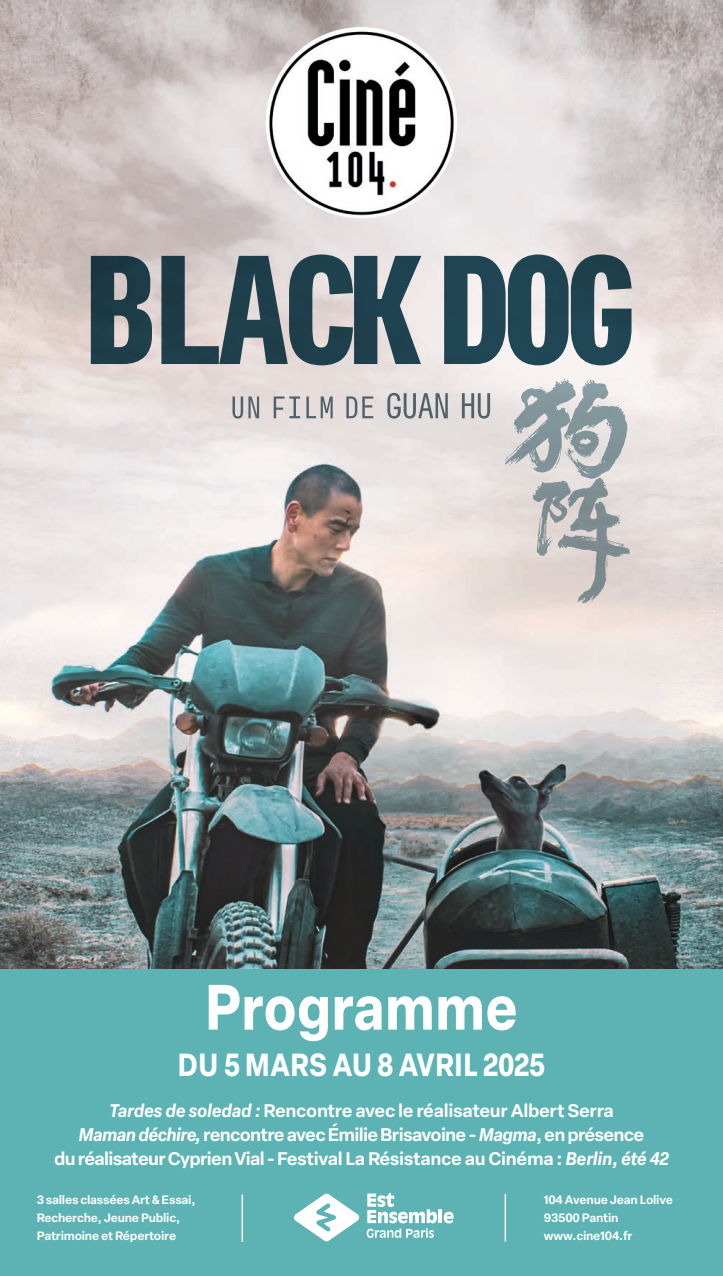
<style>
.page{position:relative;width:723px;height:1276px;background:#fff}
.page>*{position:absolute;margin:0;border:0;box-sizing:border-box;transform-origin:0 0}
.t1{font:700 63px "Elza Text";color:#fff;scale:.85 1}
.t2{font:700 31.5px "Elza Text";letter-spacing:.02em;color:#fff;scale:.85 1}
.t3{font:600 18px/24px "Elza Text";letter-spacing:-.04em;color:#fff;text-align:center}
.t4{font:600 12px/18px "Elza Text";letter-spacing:-.02em;color:#fff}
.s1{font-style:italic}
</style>
<div class="page">
<img style="left:0;top:0;width:723px;height:969px">
<div style="left:0;top:969px;width:723px;height:307px;background:#5db3b4"></div>
<hr style="left:504px;top:1194px;width:2px;height:47px;background:#fff">
<hr style="left:242px;top:1194px;width:1px;height:48px;background:#fff">
<img style="left:266px;top:27px;width:191px;height:191px;border-radius:96px">
<svg style="left:294px;top:1193px;width:65px;height:48px"></svg>
<hr style="left:439px;top:1209px;width:3px;height:14px;background:#fff">
<svg style="left:444px;top:1211px;width:9px;height:12px"></svg>
<svg style="left:367px;top:1193px;width:70px;height:45px"></svg>
<img style="left:505px;top:368px;width:124px;height:266px">
<svg style="left:91px;top:254px;width:540px;height:111px"></svg>
<svg style="left:232px;top:393px;width:258px;height:25px"></svg>
<h1 class="t1" style="left:205px;top:959px;width:370px">Programme</h1>
<h2 class="t2" style="left:178px;top:1040px;width:433px">DU 5 MARS AU 8 AVRIL 2025</h2>
<p class="t3" style="left:54px;top:1098px;width:616px"><span class="s1">Tardes de soledad :</span> Rencontre avec le réalisateur Albert Serra<br><span class="s1">Maman déchire,</span> rencontre avec Émilie Brisavoine - <span class="s1">Magma</span>, en présence<br>du réalisateur Cyprien Vial - Festival La Résistance au Cinéma : <span class="s1">Berlin, été 42</span></p>
<p class="t4" style="left:37px;top:1189px;width:160px">3 salles classées Art &amp; Essai,<br>Recherche, Jeune Public,<br>Patrimoine et Répertoire</p>
<p class="t4" style="left:544px;top:1190px;width:131px">104 Avenue Jean Lolive<br>93500 Pantin www.cine104.fr</p>
</div>
